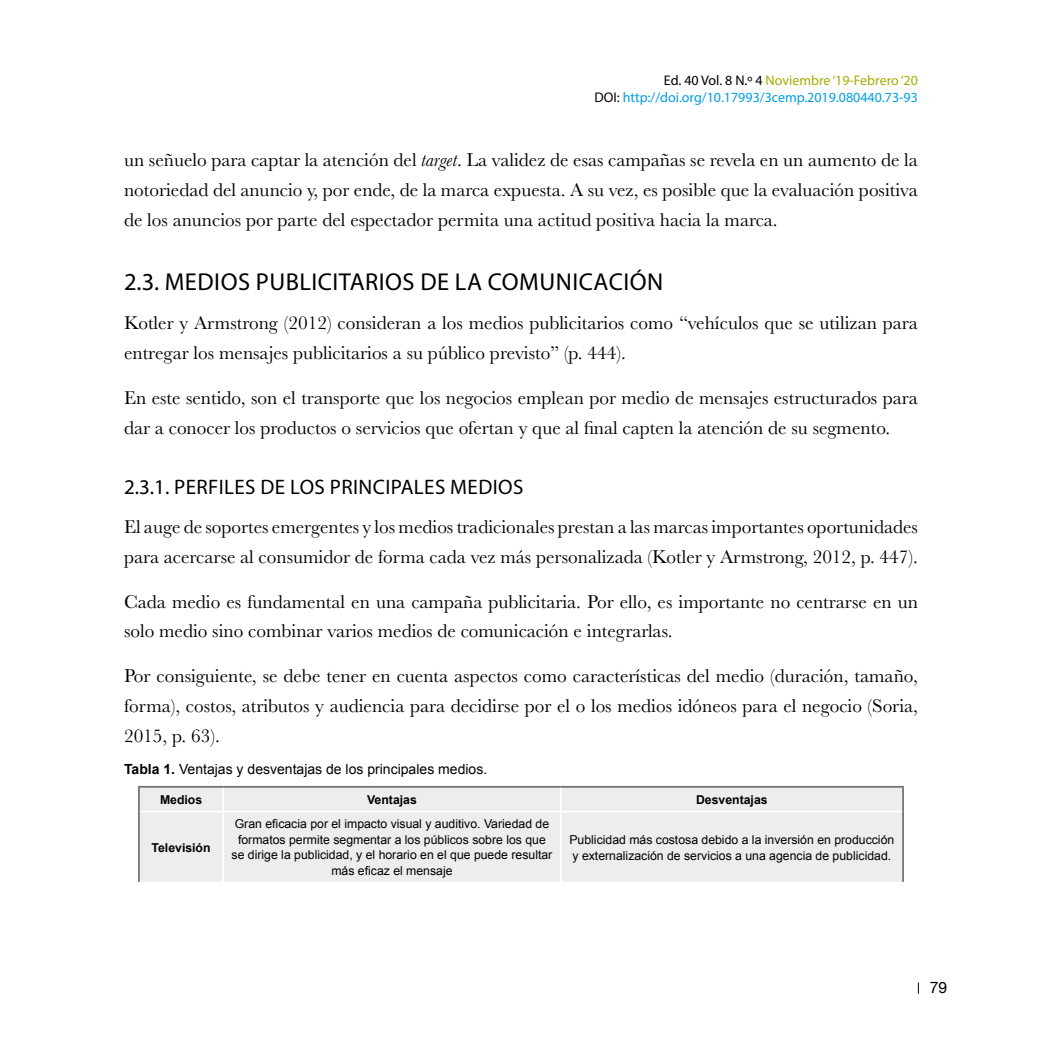
<style>
.page{position:relative;width:1042px;height:1042px;background:#fff}
.page>*{position:absolute;margin:0;border:0;box-sizing:border-box;transform-origin:0 0}
.t1{font:24.5px "Myriad Pro";letter-spacing:.02em;color:#000}
.t2{font:21px "Myriad Pro";letter-spacing:.02em;color:#000}
.t3{font:19.25px/29.8px "Baskerville";color:#000}
.t4{font:15.75px "Helvetica Neue";color:#000}
.t5{font:14px/16.8px "Myriad Pro";color:#009ee0;text-align:right}
.t6{font:14px "Arial";color:#000}
.t7{font:12.25px/15.8px "Arial";color:#000;text-align:center}
.t8{font:700 12.25px "Arial";color:#000}
.s1{color:#000}
.s2{color:#a3ad03}
.s3{font-style:italic}
.s4{font-weight:700}
</style>
<div class="page">
<svg style="left:918px;top:982px;width:1px;height:12px"></svg>
<div style="left:140px;top:787px;width:762px;height:95px;background:#eceded"></div>
<hr style="left:222px;top:787px;width:2px;height:24px;background:#fff">
<svg style="left:560px;top:787px;width:1px;height:24px"></svg>
<hr style="left:140px;top:811px;width:83px;height:1px;background:#fff">
<hr style="left:223px;top:811px;width:338px;height:1px;background:#fff">
<hr style="left:222px;top:812px;width:2px;height:70px;background:#fff">
<hr style="left:561px;top:811px;width:341px;height:1px;background:#fff">
<hr style="left:560px;top:812px;width:1px;height:70px;background:#fff">
<hr style="left:138px;top:811px;width:2px;height:71px;background:#707172">
<hr style="left:902px;top:811px;width:2px;height:71px;background:#707172">
<hr style="left:138px;top:786px;width:85px;height:1px;background:#707172">
<hr style="left:138px;top:787px;width:2px;height:24px;background:#707172">
<hr style="left:223px;top:786px;width:338px;height:1px;background:#707172">
<hr style="left:561px;top:786px;width:343px;height:1px;background:#707172">
<hr style="left:902px;top:787px;width:2px;height:24px;background:#707172">
<p class="t5" style="left:594px;top:72px;width:325px"><span class="s1">Ed. 40 Vol. 8 N.º 4</span> <span class="s2">Noviembre ‘19-Febrero ‘20<br></span><span class="s1">DOI:</span> http://doi.org/10.17993/3cemp.2019.080440.73-93</p>
<p class="t3" style="left:124px;top:145px;width:795px;text-align:justify">un señuelo para captar la atención del <span class="s3">target</span>. La validez de esas campañas se revela en un aumento de la notoriedad del anuncio y, por ende, de la marca expuesta. A su vez, es posible que la evaluación positiva de los anuncios por parte del espectador permita una actitud positiva hacia la marca.</p>
<p class="t1" style="left:124px;top:266px;width:541px">2.3. MEDIOS PUBLICITARIOS DE LA COMUNICACIÓN</p>
<p class="t3" style="left:124px;top:309px;width:795px">Kotler y Armstrong (2012) consideran a los medios publicitarios como “vehículos que se utilizan para entregar los mensajes publicitarios a su público previsto” (p. 444).</p>
<p class="t3" style="left:124px;top:383px;width:795px">En este sentido, son el transporte que los negocios emplean por medio de mensajes estructurados para dar a conocer los productos o servicios que ofertan y que al final capten la atención de su segmento.</p>
<p class="t2" style="left:124px;top:473px;width:401px">2.3.1. PERFILES DE LOS PRINCIPALES MEDIOS</p>
<p class="t3" style="left:124px;top:512px;width:795px">El auge de soportes emergentes y los medios tradicionales prestan a las marcas importantes oportunidades para acercarse al consumidor de forma cada vez más personalizada (Kotler y Armstrong, 2012, p. 447).</p>
<p class="t3" style="left:124px;top:587px;width:795px">Cada medio es fundamental en una campaña publicitaria. Por ello, es importante no centrarse en un solo medio sino combinar varios medios de comunicación e integrarlas.</p>
<p class="t3" style="left:124px;top:661px;width:795px;text-align:justify">Por consiguiente, se debe tener en cuenta aspectos como características del medio (duración, tamaño, forma), costos, atributos y audiencia para decidirse por el o los medios idóneos para el negocio (Soria, 2015, p. 63).</p>
<p class="t6" style="left:124px;top:760px;width:365px"><span class="s4">Tabla 1.</span> Ventajas y desventajas de los principales medios.</p>
<p class="t8" style="left:160px;top:791px;width:44px">Medios</p>
<p class="t8" style="left:367px;top:791px;width:51px">Ventajas</p>
<p class="t8" style="left:696px;top:791px;width:73px">Desventajas</p>
<p class="t8" style="left:152px;top:839px;width:61px">Televisión</p>
<p class="t7" style="left:232px;top:816px;width:322px">Gran eficacia por el impacto visual y auditivo. Variedad de formatos permite segmentar a los públicos sobre los que se dirige la publicidad, y el horario en el que puede resultar más eficaz el mensaje</p>
<p class="t7" style="left:569px;top:831px;width:326px;text-align:left">Publicidad más costosa debido a la inversión en producción y externalización de servicios a una agencia de publicidad.</p>
<p class="t4" style="left:929px;top:976px;width:19px">79</p>
</div>
